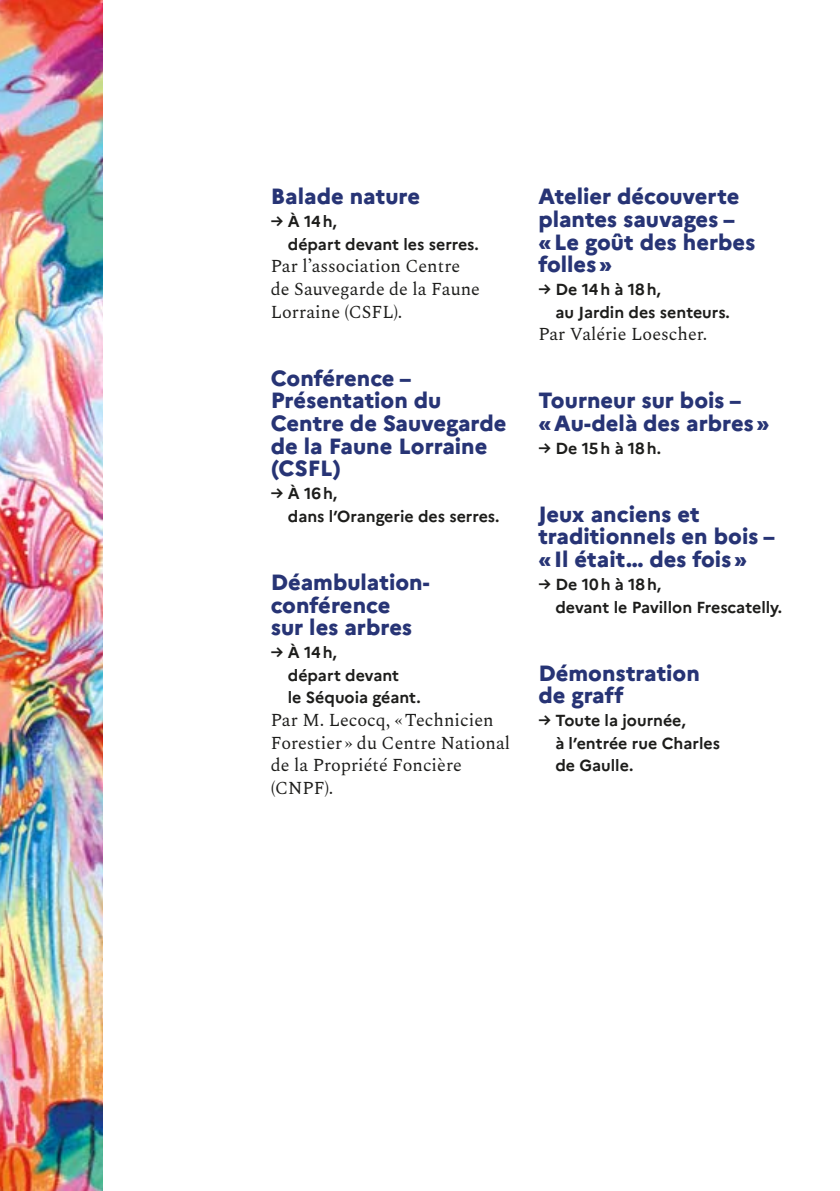
<style>
.page{position:relative;width:840px;height:1191px;background:#fff}
.page>*{position:absolute;margin:0;border:0;box-sizing:border-box;transform-origin:0 0}
.t1{font:800 22px/22.6px "Marianne";color:#273475}
.t2{font:18px/22.6px "Spectral";color:#1d1d1b}
.t3{font:700 16px/22.6px "Marianne";color:#1d1d1b}
</style>
<div class="page">
<img style="left:0;top:0;width:102px;height:1191px">
<h2 class="t1" style="left:271px;top:185px;width:151px">Balade nature</h2>
<p class="t3" style="left:288px;top:210px;width:192px;text-indent:-17px">→ À 14h,<br>départ devant les serres.</p>
<p class="t2" style="left:271px;top:254px;width:210px">Par l’association Centre de Sauvegarde de la Faune<br>Lorraine (CSFL).</p>
<h2 class="t1" style="left:271px;top:366px;width:237px">Conférence –<br>Présentation du<br>Centre de Sauvegarde de la Faune Lorraine (CSFL)</h2>
<p class="t3" style="left:288px;top:482px;width:213px;text-indent:-17px">→ À 16h,<br>dans l’Orangerie des serres.</p>
<h2 class="t1" style="left:271px;top:570px;width:160px">Déambulation&shy;conférence<br>sur les arbres</h2>
<p class="t3" style="left:288px;top:641px;width:134px;text-indent:-17px">→ À 14h,<br>départ devant<br>le Séquoia géant.</p>
<p class="t2" style="left:271px;top:707px;width:240px">Par M. Lecocq, « Technicien<br>Forestier » du Centre National de la Propriété Foncière (CNPF).</p>
<h2 class="t1" style="left:538px;top:185px;width:218px">Atelier découverte plantes sauvages – «Le goût des herbes folles»</h2>
<p class="t3" style="left:555px;top:278px;width:176px;text-indent:-17px">→ De 14h à 18h,<br>au Jardin des senteurs.</p>
<p class="t2" style="left:538px;top:322px;width:170px">Par Valérie Loescher.</p>
<h2 class="t1" style="left:538px;top:389px;width:232px">Tourneur sur bois – «Au-delà des arbres»</h2>
<p class="t3" style="left:538px;top:437px;width:124px">→ De 15h à 18h.</p>
<h2 class="t1" style="left:538px;top:502px;width:238px">Jeux anciens et traditionnels en bois – «Il était… des fois»</h2>
<p class="t3" style="left:555px;top:573px;width:228px;text-indent:-17px">→ De 10h à 18h,<br>devant le Pavillon Frescatelly.</p>
<h2 class="t1" style="left:538px;top:661px;width:163px">Démonstration de graff</h2>
<p class="t3" style="left:555px;top:709px;width:166px;text-indent:-17px">→ Toute la journée,<br>à l’entrée rue Charles de Gaulle.</p>
</div>
